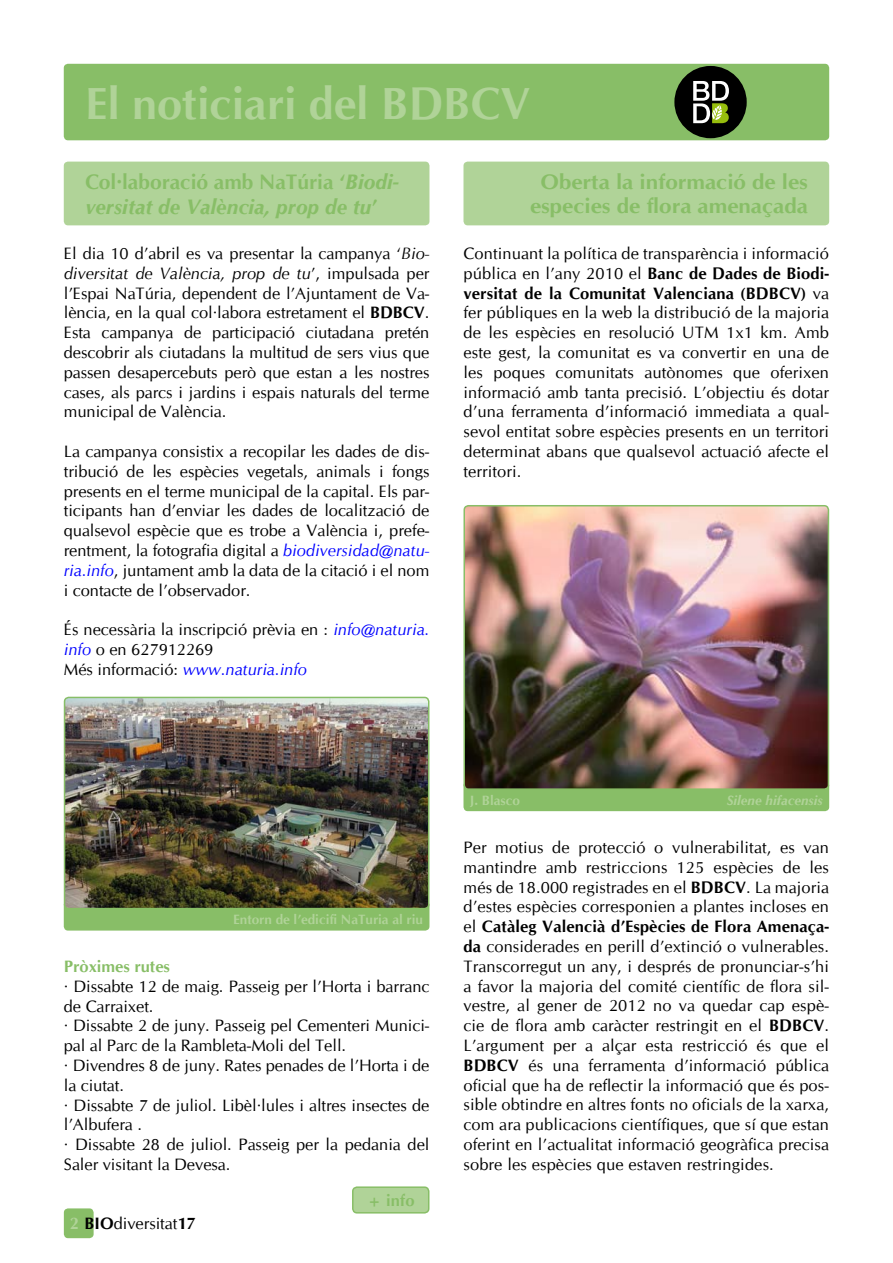
<style>
.page{position:relative;width:893px;height:1263px;background:#fff}
.page>*{position:absolute;margin:0;border:0;box-sizing:border-box;transform-origin:0 0}
.t1{font:700 45px "CG Omega";color:#b0d398}
.t2{font:italic 700 21px/25.2px "CG Omega";color:#88be67}
.t3{font:700 21px/24px "CG Omega";color:#88be67;text-align:center;scale:1.07 1}
.t4{font:16.5px/19.8px "CG Omega";color:#000;text-align:justify}
.t5{font:700 16.5px "CG Omega";color:#88be67}
.t6{font:700 13.5px "CG Omega";color:#b0d398}
.t7{font:italic 700 13.5px "CG Omega";color:#b0d398}
.s1{font-style:normal}
.s2{font-style:italic}
.s3{font-weight:700}
.s4{font-style:italic;color:#00f}
.s5{font-weight:700;color:#b0d398}
</style>
<div class="page">
<div style="left:64px;top:1208px;width:30px;height:30px;background:#88be67;border-radius:4px"></div>
<div style="left:64px;top:162px;width:365px;height:63px;background:#b0d398;border-radius:4px"></div>
<div style="left:64px;top:64px;width:765px;height:76px;background:#88be67;border-radius:4px"></div>
<div style="left:463px;top:162px;width:366px;height:63px;background:#b0d398;border-radius:4px"></div>
<div style="left:353px;top:1187px;width:76px;height:26px;background:#b0d398;border-radius:4px"></div>
<div style="left:352px;top:1186px;width:77px;height:27px;border:2px solid #88be67;border-radius:4px"></div>
<div style="left:674px;top:66px;width:73px;height:72px;background:#000;border-radius:50%"></div>
<svg style="left:693px;top:81px;width:36px;height:42px"></svg>
<div style="left:64px;top:901px;width:365px;height:29px;background:#88be67;border-radius:4px"></div>
<img style="left:65px;top:697px;width:364px;height:209px">
<div style="left:64px;top:697px;width:365px;height:212px;border:2px solid #88be67;border-radius:4px"></div>
<div style="left:463px;top:781px;width:366px;height:30px;background:#88be67;border-radius:4px"></div>
<img style="left:466px;top:508px;width:360px;height:279px">
<div style="left:463px;top:505px;width:366px;height:285px;border:2px solid #88be67;border-radius:4px"></div>
<h1 class="t1" style="left:85px;top:75px;width:447px">El noticiari del BDBCV</h1>
<p class="t2" style="left:85px;top:169px;width:315px"><span class="s1">Col·laboració amb NaTúria ‘</span>Biodi&shy;versitat de València, prop de tu<span class="s1">’</span></p>
<p class="t3" style="left:530px;top:170px;width:261px">Oberta la informació de les especies de flora amenaçada</p>
<p class="t4" style="left:64px;top:244px;width:367px">El dia 10 d’abril es va presentar la campanya ‘<span class="s2">Bio&shy;diversitat de València, prop de tu</span>’, impulsada per l’Espai NaTúria, dependent de l’Ajuntament de Va&shy;lència, en la qual col·labora estretament el <span class="s3">BDBCV</span>.<br>Esta campanya de participació ciutadana pretén descobrir als ciutadans la multitud de sers vius que passen desapercebuts però que estan a les nostres cases, als parcs i jardins i espais naturals del terme municipal de València.</p>
<p class="t4" style="left:64px;top:442px;width:367px">La campanya consistix a recopilar les dades de dis&shy;tribució de les espècies vegetals, animals i fongs presents en el terme municipal de la capital. Els par&shy;ticipants han d’enviar les dades de localització de qualsevol espècie que es trobe a València i, prefe&shy;rentment, la fotografia digital a <span class="s4">biodiversidad@natu&shy;ria.info</span>, juntament amb la data de la citació i el nom i contacte de l’observador.</p>
<p class="t4" style="left:64px;top:620px;width:367px;text-align:left">És necessària la inscripció prèvia en : <span class="s4">info@naturia. info</span> o en 627912269<br>Més informació: <span class="s4">www.naturia.info</span></p>
<p class="t4" style="left:463px;top:244px;width:367px">Continuant la política de transparència i informació pública en l’any 2010 el <span class="s3">Banc de Dades de Biodi&shy;versitat de la Comunitat Valenciana (BDBCV)</span> va fer públiques en la web la distribució de la majoria de les espècies en resolució UTM 1x1 km. Amb este gest, la comunitat es va convertir en una de les poques comunitats autònomes que oferixen informació amb tanta precisió. L’objectiu és dotar d’una ferramenta d’informació immediata a qual&shy;sevol entitat sobre espècies presents en un territori determinat abans que qualsevol actuació afecte el territori.</p>
<p class="t6" style="left:233px;top:911px;width:191px">Entorn de l’edicifi NaTuria al riu</p>
<p class="t5" style="left:64px;top:956px;width:108px">Pròximes rutes</p>
<p class="t4" style="left:64px;top:976px;width:367px;text-align:left">· Dissabte 12 de maig. Passeig per l’Horta i barranc de Carraixet.<br>· Dissabte 2 de juny. Passeig pel Cementeri Munici&shy;pal al Parc de la Rambleta-Moli del Tell.<br>· Divendres 8 de juny. Rates penades de l’Horta i de la ciutat.<br>· Dissabte 7 de juliol. Libèl·lules i altres insectes de l’Albufera .<br>· Dissabte 28 de juliol. Passeig per la pedania del Saler visitant la Devesa.</p>
<p class="t4" style="left:70px;top:1213px;width:127px"><span class="s5">2</span> <span class="s3">BIO</span>diversitat<span class="s3">17</span></p>
<p class="t5" style="left:367px;top:1190px;width:49px">+ info</p>
<p class="t6" style="left:470px;top:792px;width:52px">J. Blasco</p>
<p class="t7" style="left:727px;top:792px;width:98px">Silene hifacensis</p>
<p class="t4" style="left:463px;top:838px;width:367px">Per motius de protecció o vulnerabilitat, es van mantindre amb restriccions 125 espècies de les més de 18.000 registrades en el <span class="s3">BDBCV</span>. La majoria d’estes espècies corresponien a plantes incloses en el <span class="s3">Catàleg Valencià d’Espècies de Flora Amenaça&shy;da</span> considerades en perill d’extinció o vulnerables.<br>Transcorregut un any, i després de pronunciar-s’hi a favor la majoria del comité científic de flora sil&shy;vestre, al gener de 2012 no va quedar cap espè&shy;cie de flora amb caràcter restringit en el <span class="s3">BDBCV</span>.<br>L’argument per a alçar esta restricció és que el <span class="s3">BDBCV</span> és una ferramenta d’informació pública oficial que ha de reflectir la informació que és pos&shy;sible obtindre en altres fonts no oficials de la xarxa, com ara publicacions científiques, que sí que estan oferint en l’actualitat informació geogràfica precisa sobre les espècies que estaven restringides.</p>
</div>
